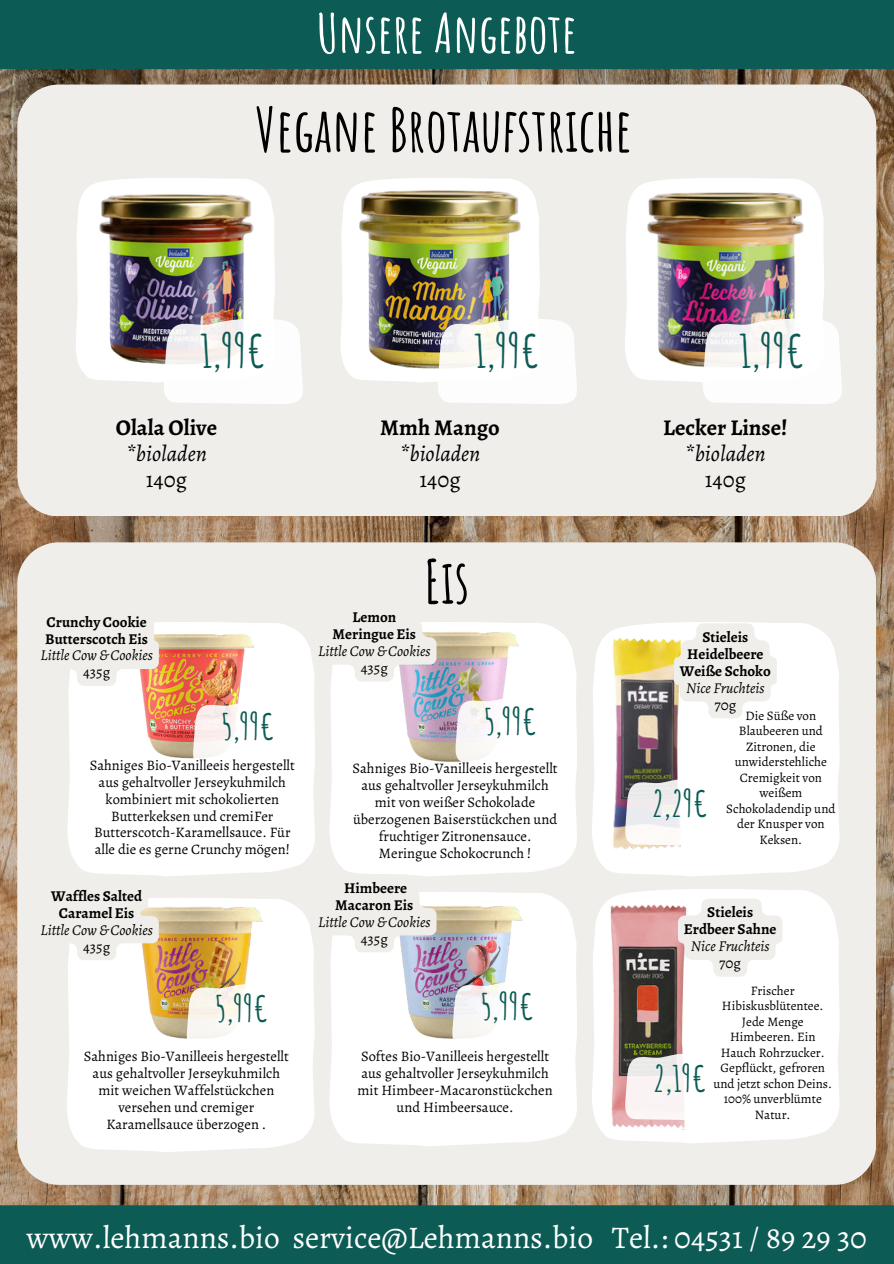
<style>
.page{position:relative;width:894px;height:1264px;background:#fff}
.page>*{position:absolute;margin:0;border:0;box-sizing:border-box;transform-origin:0 0}
.t1{font:700 60px "Amatic SC";color:#000}
.t2{font:700 54px "Amatic SC";color:#fff}
.t3{font:700 45px "Amatic SC";color:#0c5b54}
.t4{font:700 35.55px "Amatic SC";color:#0c5b54}
.t5{font:31.5px "Alegreya";color:#fff}
.t6{font:700 22.5px "Alegreya";color:#000}
.t7{font:italic 22.5px "Alegreya";color:#000}
.t8{font:22.5px "Alegreya";color:#000}
.t9{font:700 15px/16.8px "Alegreya";color:#000;text-align:center}
.t10{font:italic 15px "Alegreya";color:#000}
.t11{font:15px "Alegreya";color:#000}
.t12{font:14.55px/16.8px "Alegreya";color:#000;text-align:center}
.t13{font:13.05px/15.6px "Alegreya";color:#000;text-align:center}
</style>
<div class="page">
<img style="left:0;top:69px;width:893px;height:1136px">
<div style="left:0;top:0;width:893px;height:69px;background:#0c5b54"></div>
<div style="left:0;top:1205px;width:893px;height:58px;background:#0c5b54"></div>
<div style="left:17px;top:84px;width:859px;height:432px;background:#efeeea"></div>
<div style="left:57px;top:189px;width:19px;height:180px;background:#efeeea"></div>
<img style="left:76px;top:177px;width:227px;height:227px">
<div style="left:314px;top:185px;width:26px;height:188px;background:#efeeea"></div>
<img style="left:340px;top:177px;width:237px;height:227px">
<div style="left:602px;top:187px;width:245px;height:185px;background:#efeeea"></div>
<img style="left:624px;top:177px;width:218px;height:227px">
<div style="left:17px;top:542px;width:858px;height:642px;background:#efeeea"></div>
<svg style="left:591px;top:620px;width:248px;height:256px"></svg>
<svg style="left:591px;top:887px;width:248px;height:256px"></svg>
<svg style="left:329px;top:620px;width:247px;height:256px"></svg>
<svg style="left:329px;top:890px;width:247px;height:256px"></svg>
<svg style="left:67px;top:896px;width:247px;height:256px"></svg>
<svg style="left:67px;top:620px;width:248px;height:256px"></svg>
<img style="left:102px;top:631px;width:177px;height:133px">
<svg style="left:193px;top:700px;width:110px;height:68px"></svg>
<img style="left:360px;top:630px;width:185px;height:138px">
<svg style="left:455px;top:696px;width:110px;height:68px"></svg>
<img style="left:102px;top:904px;width:187px;height:141px">
<svg style="left:187px;top:983px;width:110px;height:68px"></svg>
<img style="left:361px;top:903px;width:189px;height:142px">
<svg style="left:452px;top:980px;width:87px;height:68px"></svg>
<img style="left:566px;top:628px;width:164px;height:236px">
<img style="left:539px;top:904px;width:220px;height:225px">
<svg style="left:625px;top:778px;width:110px;height:67px"></svg>
<svg style="left:625px;top:1052px;width:110px;height:68px"></svg>
<svg style="left:35px;top:608px;width:124px;height:78px;background:#f0ece6"></svg>
<svg style="left:312px;top:603px;width:124px;height:78px;background:#ecebe9"></svg>
<svg style="left:312px;top:874px;width:124px;height:78px;background:#ecebea"></svg>
<svg style="left:35px;top:882px;width:124px;height:78px;background:#efede5"></svg>
<svg style="left:677px;top:898px;width:105px;height:78px"></svg>
<svg style="left:673px;top:623px;width:103px;height:95px"></svg>
<h2 class="t2" style="left:316px;top:-2px;width:262px">Unsere Angebote</h2>
<h1 class="t1" style="left:255px;top:91px;width:378px">Vegane Brotaufstriche</h1>
<h3 class="t3" style="left:200px;top:322px;width:67px">1,99€</h3>
<h3 class="t3" style="left:474px;top:322px;width:67px">1,99€</h3>
<h3 class="t3" style="left:739px;top:322px;width:67px">1,99€</h3>
<h3 class="t6" style="left:116px;top:412px;width:103px">Olala Olive</h3>
<h3 class="t7" style="left:126px;top:438px;width:82px">*bioladen</h3>
<h3 class="t8" style="left:146px;top:464px;width:43px">140g</h3>
<p class="t9" style="left:45px;top:613px;width:104px;text-align:left">Crunchy Cookie<br>Butterscotch Eis</p>
<p class="t10" style="left:41px;top:645px;width:114px">Little Cow &amp; Cookies</p>
<p class="t11" style="left:83px;top:662px;width:29px">435g</p>
<h3 class="t6" style="left:380px;top:412px;width:121px">Mmh Mango</h3>
<h3 class="t7" style="left:399px;top:438px;width:82px">*bioladen</h3>
<h3 class="t8" style="left:419px;top:464px;width:43px">140g</h3>
<h1 class="t1" style="left:424px;top:543px;width:47px">Eis</h1>
<p class="t9" style="left:332px;top:609px;width:85px">Lemon<br>Meringue Eis</p>
<p class="t10" style="left:318px;top:640px;width:114px">Little Cow &amp; Cookies</p>
<p class="t11" style="left:361px;top:657px;width:29px">435g</p>
<h3 class="t4" style="left:221px;top:703px;width:56px">5,99€</h3>
<h3 class="t4" style="left:483px;top:699px;width:56px">5,99€</h3>
<p class="t12" style="left:90px;top:756px;width:206px">Sahniges Bio-Vanilleeis hergestellt aus gehaltvoller Jerseykuhmilch kombiniert mit schokolierten Butterkeksen und cremiFer Butterscotch-Karamellsauce. Für alle die es gerne Crunchy mögen!</p>
<p class="t12" style="left:352px;top:760px;width:206px">Sahniges Bio-Vanilleeis hergestellt aus gehaltvoller Jerseykuhmilch mit von weißer Schokolade überzogenen Baiserstückchen und fruchtiger Zitronensauce.<br>Meringue Schokocrunch !</p>
<p class="t9" style="left:51px;top:887px;width:92px">Waffles Salted<br>Caramel Eis</p>
<p class="t10" style="left:41px;top:919px;width:114px">Little Cow &amp; Cookies</p>
<p class="t11" style="left:83px;top:936px;width:29px">435g</p>
<p class="t9" style="left:335px;top:879px;width:80px">Himbeere<br>Macaron Eis</p>
<p class="t10" style="left:318px;top:911px;width:114px">Little Cow &amp; Cookies</p>
<p class="t11" style="left:361px;top:928px;width:29px">435g</p>
<h3 class="t4" style="left:214px;top:986px;width:56px">5,99€</h3>
<h3 class="t4" style="left:480px;top:983px;width:56px">5,99€</h3>
<p class="t12" style="left:84px;top:1047px;width:206px">Sahniges Bio-Vanilleeis hergestellt aus gehaltvoller Jerseykuhmilch mit weichen Waffelstückchen versehen und cremiger<br>Karamellsauce überzogen .</p>
<p class="t12" style="left:357px;top:1047px;width:196px">Softes Bio-Vanilleeis hergestellt aus gehaltvoller Jerseykuhmilch mit Himbeer-Macaronstückchen und Himbeersauce.</p>
<h3 class="t6" style="left:663px;top:412px;width:126px">Lecker Linse!</h3>
<h3 class="t7" style="left:684px;top:438px;width:82px">*bioladen</h3>
<h3 class="t8" style="left:704px;top:464px;width:43px">140g</h3>
<p class="t9" style="left:679px;top:628px;width:92px">Stieleis<br>Heidelbeere<br>Weiße Schoko</p>
<p class="t10" style="left:686px;top:677px;width:80px">Nice Fruchteis</p>
<p class="t11" style="left:714px;top:694px;width:23px">70g</p>
<p class="t13" style="left:726px;top:707px;width:111px">Die Süße von<br>Blaubeeren und<br>Zitronen, die unwiderstehliche<br>Cremigkeit von weißem<br>Schokoladendip und der Knusper von<br>Keksen.</p>
<h3 class="t4" style="left:651px;top:780px;width:58px">2,29€</h3>
<p class="t9" style="left:683px;top:904px;width:94px">Stieleis<br>Erdbeer Sahne</p>
<p class="t10" style="left:690px;top:935px;width:80px">Nice Fruchteis</p>
<p class="t11" style="left:719px;top:952px;width:23px">70g</p>
<h3 class="t4" style="left:653px;top:1055px;width:56px">2,19€</h3>
<p class="t13" style="left:713px;top:982px;width:120px">Frischer<br>Hibiskusblütentee.<br>Jede Menge<br>Himbeeren. Ein<br>Hauch Rohrzucker.<br>Gepflückt, gefroren und jetzt schon Deins.<br>100% unverblümte<br>Natur.</p>
<h3 class="t5" style="left:27px;top:1215px;width:841px">www.lehmanns.bio service@Lehmanns.bio Tel.: 04531 / 89 29 30</h3>
</div>
